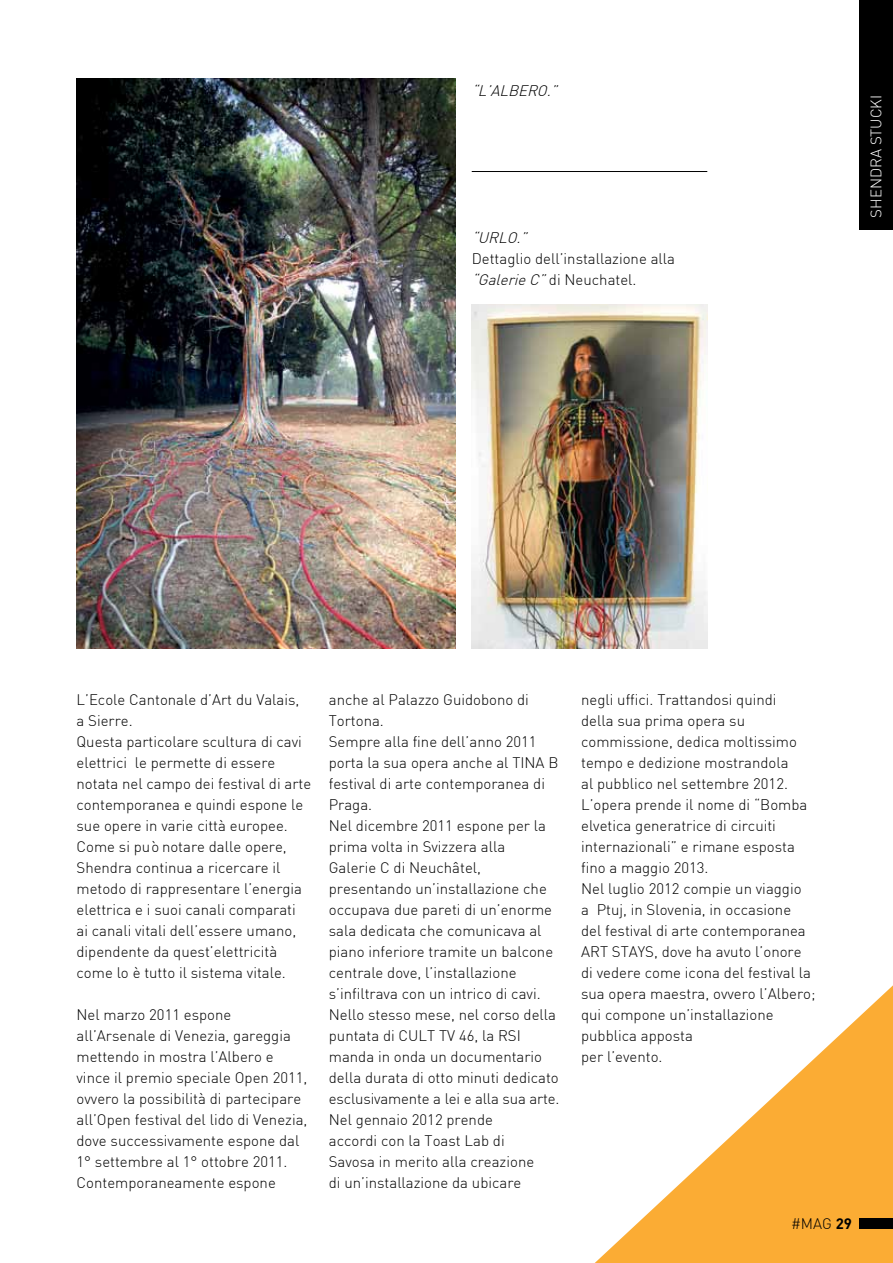
<style>
.page{position:relative;width:893px;height:1263px;background:#fff}
.page>*{position:absolute;margin:0;border:0;box-sizing:border-box;transform-origin:0 0}
.t1{font:300 15px/21px "DIN";color:#000}
.t2{font:italic 300 15px "DIN";color:#000}
.t3{font:300 15px "DIN";color:#fff}
.t4{font:700 15px "DIN";color:#000}
.s1{font-style:italic}
</style>
<div class="page">
<svg style="left:595px;top:985px;width:298px;height:278px"></svg>
<img style="left:77px;top:79px;width:378px;height:569px">
<hr style="left:472px;top:171px;width:235px;height:1px;background:#000">
<img style="left:472px;top:305px;width:235px;height:343px">
<div style="left:859px;top:1218px;width:34px;height:11px;background:#000"></div>
<div style="left:859px;top:0;width:34px;height:230px;background:#000"></div>
<p class="t2" style="left:472px;top:81px;width:91px">“L ’ALBERO.”</p>
<p class="t2" style="left:472px;top:228px;width:61px">“U RLO.”</p>
<p class="t1" style="left:472px;top:248px;width:205px">Dettaglio dell’installazione alla <span class="s1">“GALERIEC”</span>di Neuchatel.</p>
<p class="t3" style="left:867px;top:218px;width:122px;rotate:-90deg">shendra stucki</p>
<p class="t1" style="left:77px;top:689px;width:236px">L’Ecole Cantonale d’Art du Valais,<br>a Sierre.<br>Questa particolare scultura di cavi elettrici le permette di essere notata nel campo dei festival di arte contemporanea e quindi espone le sue opere in varie città europee.<br>Come si può notare dalle opere,<br>Shendra continua a ricercare il metodo di rappresentare l’energia elettrica e i suoi canali comparati<br>ai canali vitali dell’essere umano, dipendente da quest’elettricità come lo è tutto il sistema vitale.</p>
<p class="t1" style="left:77px;top:1004px;width:232px">Nel marzo 2011 espone all’Arsenale di Venezia, gareggia mettendo in mostra l’Albero e vince il premio speciale Open 2011, ovvero la possibilità di partecipare all’Open festival del lido di Venezia, dove successivamente espone dal<br>1° settembre al 1° ottobre 2011.<br>Contemporaneamente espone</p>
<p class="t1" style="left:329px;top:689px;width:232px">anche al Palazzo Guidobono di<br>Tortona.<br>Sempre alla fine dell’anno 2011 porta la sua opera anche al TINA B festival di arte contemporanea di<br>Praga.<br>Nel dicembre 2011 espone per la prima volta in Svizzera alla<br>Galerie C di Neuchâtel, presentando un’installazione che occupava due pareti di un’enorme sala dedicata che comunicava al piano inferiore tramite un balcone centrale dove, l’installazione s’infiltrava con un intrico di cavi.<br>Nello stesso mese, nel corso della puntata di CULT TV 46, la RSI manda in onda un documentario della durata di otto minuti dedicato esclusivamente a lei e alla sua arte.<br>Nel gennaio 2012 prende<br>accordi con la Toast Lab di<br>Savosa in merito alla creazione<br>di un’installazione da ubicare</p>
<p class="t1" style="left:581px;top:689px;width:236px">negli uffici. Trattandosi quindi<br>della sua prima opera su commissione, dedica moltissimo tempo e dedizione mostrandola<br>al pubblico nel settembre 2012.<br>L’opera prende il nome di “Bomba elvetica generatrice di circuiti internazionali” e rimane esposta fino a maggio 2013.<br>Nel luglio 2012 compie un viaggio<br>a Ptuj, in Slovenia, in occasione<br>del festival di arte contemporanea<br>ART STAYS, dove ha avuto l’onore di vedere come icona del festival la sua opera maestra, ovvero l’Albero; qui compone un’installazione pubblica apposta<br>per l’evento.</p>
<p class="t1" style="left:791px;top:1213px;width:20px">#mag</p>
<p class="t4" style="left:836px;top:1214px;width:18px">29</p>
</div>
